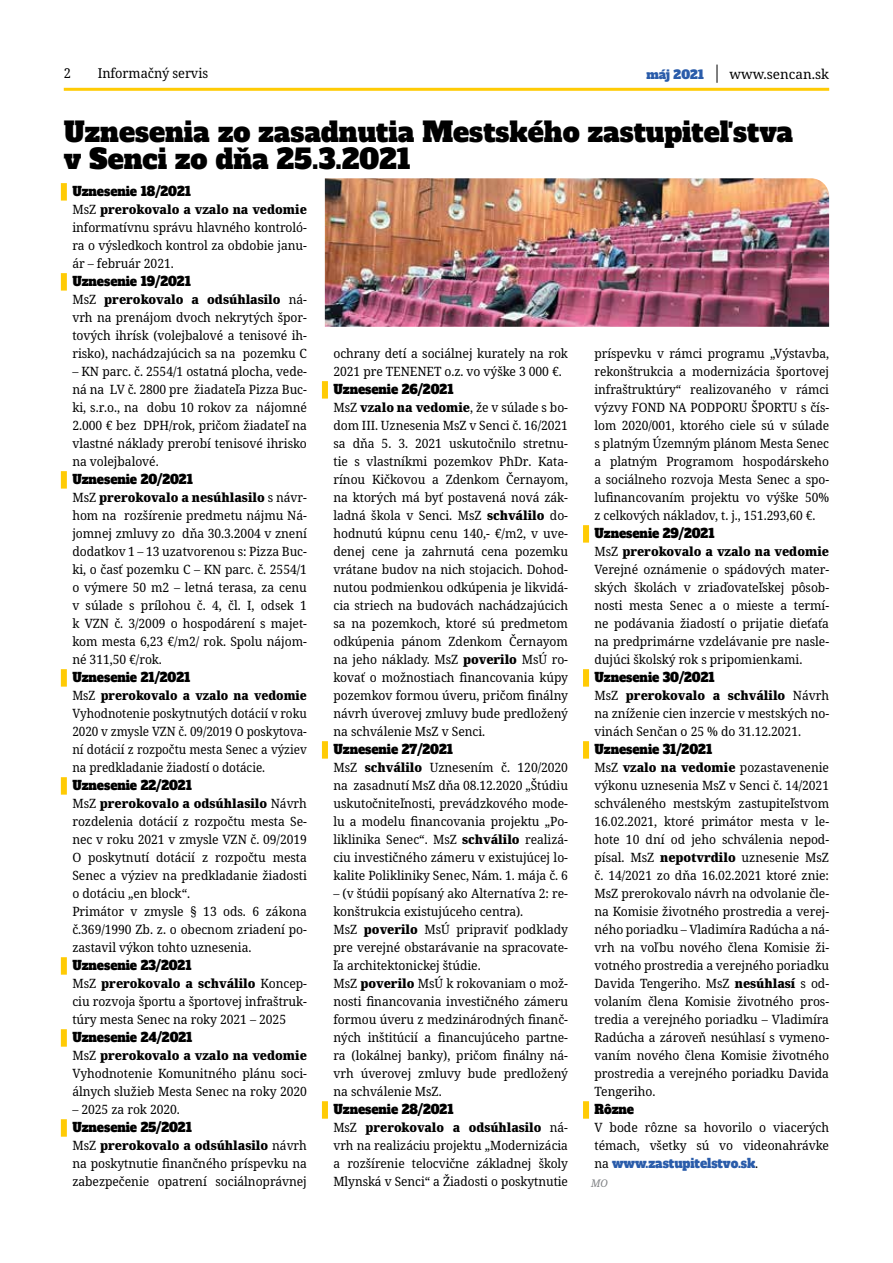
<style>
.page{position:relative;width:893px;height:1263px;background:#fff}
.page>*{position:absolute;margin:0;border:0;box-sizing:border-box;transform-origin:0 0}
.t1{font:27px/27px "Alfa Slab One";color:#000}
.t2{font:13.5px "Noto Serif";letter-spacing:-.005em;color:#000;scale:.95 1}
.t3{font:13.5px "Noto Serif";letter-spacing:-.005em;color:#000}
.t4{font:12.75px/18px "Noto Serif";letter-spacing:-.005em;color:#000;text-align:justify;scale:.95 1}
.t5{font:12.75px/18px "Noto Serif";letter-spacing:-.005em;color:#000;text-align:justify;scale:.94 1}
.t6{font:12.75px "Alfa Slab One";letter-spacing:-.005em;color:#000;scale:.95 1}
.t7{font:12.75px/18px "Noto Serif";letter-spacing:-.005em;color:#000;text-align:justify;scale:.92 1}
.t8{font:12.75px "Alfa Slab One";letter-spacing:-.005em;color:#2a5caa;scale:.95 1}
.t9{font:12px "Alfa Slab One";color:#2a5caa}
.t10{font:italic 10.5px "Noto Serif";color:#808285;scale:.95 1}
.s1{font-weight:900}
.s2{font-family:"Noto Serif";color:#000}
</style>
<div class="page">
<hr style="left:64px;top:88px;width:765px;height:3px;background:#ffcb05">
<svg style="left:717px;top:65px;width:1px;height:18px"></svg>
<div style="left:61px;top:183px;width:6px;height:18px;background:#ffcb05"></div>
<div style="left:61px;top:273px;width:6px;height:18px;background:#ffcb05"></div>
<div style="left:61px;top:471px;width:6px;height:18px;background:#ffcb05"></div>
<div style="left:61px;top:669px;width:6px;height:18px;background:#ffcb05"></div>
<div style="left:61px;top:777px;width:6px;height:18px;background:#ffcb05"></div>
<div style="left:61px;top:957px;width:6px;height:18px;background:#ffcb05"></div>
<div style="left:61px;top:1029px;width:6px;height:18px;background:#ffcb05"></div>
<div style="left:61px;top:1119px;width:6px;height:18px;background:#ffcb05"></div>
<div style="left:322px;top:381px;width:6px;height:18px;background:#ffcb05"></div>
<div style="left:322px;top:741px;width:6px;height:18px;background:#ffcb05"></div>
<div style="left:322px;top:1101px;width:6px;height:18px;background:#ffcb05"></div>
<div style="left:583px;top:525px;width:6px;height:18px;background:#ffcb05"></div>
<div style="left:583px;top:669px;width:6px;height:18px;background:#ffcb05"></div>
<div style="left:583px;top:741px;width:6px;height:18px;background:#ffcb05"></div>
<div style="left:583px;top:1101px;width:6px;height:18px;background:#ffcb05"></div>
<img style="left:325px;top:178px;width:504px;height:149px">
<p class="t2" style="left:64px;top:64px;width:9px">2</p>
<p class="t2" style="left:98px;top:64px;width:118px">Informačný servis</p>
<p class="t9" style="left:646px;top:64px;width:59px">máj 2021</p>
<p class="t3" style="left:729px;top:65px;width:101px">www.sencan.sk</p>
<h1 class="t1" style="left:64px;top:117px;width:731px">Uznesenia zo zasadnutia Mestského zastupiteľstva v Senci zo dňa 25.3.2021</h1>
<p class="t6" style="left:72px;top:181px;width:127px">Uznesenie 18/2021</p>
<p class="t4" style="left:72px;top:201px;width:248px">MsZ <span class="s1">prerokovalo a vzalo na vedomie </span>informatívnu správu hlavného kontroló&shy;ra o výsledkoch kontrol za obdobie janu&shy;ár – február 2021.</p>
<p class="t6" style="left:72px;top:271px;width:126px">Uznesenie 19/2021</p>
<p class="t4" style="left:72px;top:291px;width:248px">MsZ <span class="s1">prerokovalo a odsúhlasilo</span> ná&shy;vrh na prenájom dvoch nekrytých špor&shy;tových ihrísk (volejbalové a tenisové ih&shy;risko), nachádzajúcich sa na pozemku C</p>
<p class="t4" style="left:72px;top:363px;width:248px">– KN parc. č. 2554/1 ostatná plocha, vede&shy;ná na LV č. 2800 pre žiadateľa Pizza Buc&shy;ki, s.r.o., na dobu 10 rokov za nájomné 2.000 € bez DPH/rok, pričom žiadateľ na vlastné náklady prerobí tenisové ihrisko na volejbalové.</p>
<p class="t6" style="left:72px;top:469px;width:129px">Uznesenie 20/2021</p>
<p class="t4" style="left:72px;top:489px;width:248px">MsZ <span class="s1">prerokovalo a nesúhlasilo</span> s návr&shy;hom na rozšírenie predmetu nájmu Ná&shy;jomnej zmluvy zo dňa 30.3.2004 v znení dodatkov 1 – 13 uzatvorenou s: Pizza Buc&shy;ki, o časť pozemku C – KN parc. č. 2554/1 o výmere 50 m2 – letná terasa, za cenu v súlade s prílohou č. 4, čl. I, odsek 1 k VZN č. 3/2009 o hospodárení s majet&shy;kom mesta 6,23 €/m2/ rok. Spolu nájom&shy;né 311,50 €/rok.</p>
<p class="t6" style="left:72px;top:667px;width:126px">Uznesenie 21/2021</p>
<p class="t7" style="left:72px;top:687px;width:256px">MsZ <span class="s1">prerokovalo a vzalo na vedomie </span>Vyhodnotenie poskytnutých dotácií v roku 2020 v zmysle VZN č. 09/2019 O poskytova&shy;ní dotácií z rozpočtu mesta Senec a výziev na predkladanie žiadostí o dotácie.</p>
<p class="t6" style="left:72px;top:775px;width:127px">Uznesenie 22/2021</p>
<p class="t4" style="left:72px;top:795px;width:248px;text-align:left">MsZ <span class="s1">prerokovalo a odsúhlasilo</span> Návrh rozdelenia dotácií z rozpočtu mesta Se&shy;nec v roku 2021 v zmysle VZN č. 09/2019<br>O poskytnutí dotácií z rozpočtu mesta Senec a výziev na predkladanie žiadosti o dotáciu „en block“.<br>Primátor v zmysle § 13 ods. 6 zákona č.369/1990 Zb. z. o obecnom zriadení po&shy;zastavil výkon tohto uznesenia.</p>
<p class="t6" style="left:72px;top:955px;width:127px">Uznesenie 23/2021</p>
<p class="t4" style="left:72px;top:975px;width:248px">MsZ <span class="s1">prerokovalo a schválilo</span> Koncep&shy;ciu rozvoja športu a športovej infraštruk&shy;túry mesta Senec na roky 2021 – 2025</p>
<p class="t6" style="left:72px;top:1027px;width:128px">Uznesenie 24/2021</p>
<p class="t4" style="left:72px;top:1047px;width:248px">MsZ <span class="s1">prerokovalo a vzalo na vedomie </span>Vyhodnotenie Komunitného plánu soci&shy;álnych služieb Mesta Senec na roky 2020</p>
<p class="t4" style="left:72px;top:1101px;width:115px">– 2025 za rok 2020.</p>
<p class="t6" style="left:72px;top:1117px;width:128px">Uznesenie 25/2021</p>
<p class="t4" style="left:72px;top:1137px;width:248px">MsZ <span class="s1">prerokovalo a odsúhlasilo</span> návrh na poskytnutie finančného príspevku na zabezpečenie opatrení sociálnoprávnej</p>
<p class="t4" style="left:333px;top:345px;width:248px">ochrany detí a sociálnej kurately na rok<br>2021 pre TENENET o.z. vo výške 3 000 €.</p>
<p class="t6" style="left:333px;top:379px;width:128px">Uznesenie 26/2021</p>
<p class="t4" style="left:333px;top:399px;width:248px">MsZ <span class="s1">vzalo na vedomie</span>, že v súlade s bo&shy;dom III. Uznesenia MsZ v Senci č. 16/2021 sa dňa 5. 3. 2021 uskutočnilo stretnu&shy;tie s vlastníkmi pozemkov PhDr. Kata&shy;rínou Kičkovou a Zdenkom Černayom, na ktorých má byť postavená nová zák&shy;ladná škola v Senci. MsZ <span class="s1">schválilo</span> do&shy;hodnutú kúpnu cenu 140,- €/m2, v uve&shy;denej cene ja zahrnutá cena pozemku vrátane budov na nich stojacich. Dohod&shy;nutou podmienkou odkúpenia je likvidá&shy;cia striech na budovách nachádzajúcich sa na pozemkoch, ktoré sú predmetom odkúpenia pánom Zdenkom Černayom na jeho náklady. MsZ <span class="s1">poverilo</span> MsÚ ro&shy;kovať o možnostiach financovania kúpy pozemkov formou úveru, pričom finálny návrh úverovej zmluvy bude predložený na schválenie MsZ v Senci.</p>
<p class="t6" style="left:333px;top:739px;width:127px">Uznesenie 27/2021</p>
<p class="t4" style="left:333px;top:759px;width:248px">MsZ <span class="s1">schválilo</span> Uznesením č. 120/2020 na zasadnutí MsZ dňa 08.12.2020 „Štúdiu uskutočniteľnosti, prevádzkového mode&shy;lu a modelu financovania projektu „Po&shy;liklinika Senec“. MsZ <span class="s1">schválilo</span> realizá&shy;ciu investičného zámeru v existujúcej lo&shy;kalite Polikliniky Senec, Nám. 1. mája č. 6</p>
<p class="t4" style="left:333px;top:885px;width:248px;text-align:left">– (v štúdii popísaný ako Alternatíva 2: re&shy;konštrukcia existujúceho centra).<br>MsZ <span class="s1">poverilo</span> MsÚ pripraviť podklady pre verejné obstarávanie na spracovate&shy;ľa architektonickej štúdie.<br>MsZ <span class="s1">poverilo</span> MsÚ k rokovaniam o mož&shy;nosti financovania investičného zámeru formou úveru z medzinárodných finanč&shy;ných inštitúcií a financujúceho partne&shy;ra (lokálnej banky), pričom finálny ná&shy;vrh úverovej zmluvy bude predložený na schválenie MsZ.</p>
<p class="t6" style="left:333px;top:1099px;width:128px">Uznesenie 28/2021</p>
<p class="t5" style="left:333px;top:1119px;width:251px">MsZ <span class="s1">prerokovalo a odsúhlasilo</span> ná&shy;vrh na realizáciu projektu „Modernizácia a rozšírenie telocvične základnej školy Mlynská v Senci“ a Žiadosti o poskytnutie</p>
<p class="t5" style="left:594px;top:345px;width:251px">príspevku v rámci programu „Výstavba, rekonštrukcia a modernizácia športovej infraštruktúry“ realizovaného v rámci výzvy FOND NA PODPORU ŠPORTU s čís&shy;lom 2020/001, ktorého ciele sú v súlade s platným Územným plánom Mesta Senec a platným Programom hospodárskeho a sociálneho rozvoja Mesta Senec a spo&shy;lufinancovaním projektu vo výške 50% z celkových nákladov, t. j., 151.293,60 €.</p>
<p class="t6" style="left:594px;top:523px;width:128px">Uznesenie 29/2021</p>
<p class="t4" style="left:594px;top:543px;width:248px">MsZ <span class="s1">prerokovalo a vzalo na vedomie </span>Verejné oznámenie o spádových mater&shy;ských školách v zriaďovateľskej pôsob&shy;nosti mesta Senec a o mieste a termí&shy;ne podávania žiadostí o prijatie dieťaťa na predprimárne vzdelávanie pre nasle&shy;dujúci školský rok s pripomienkami.</p>
<p class="t6" style="left:594px;top:667px;width:128px">Uznesenie 30/2021</p>
<p class="t4" style="left:594px;top:687px;width:248px">MsZ <span class="s1">prerokovalo a schválilo</span> Návrh na zníženie cien inzercie v mestských no&shy;vinách Senčan o 25 % do 31.12.2021.</p>
<p class="t6" style="left:594px;top:739px;width:126px">Uznesenie 31/2021</p>
<p class="t4" style="left:594px;top:759px;width:248px">MsZ <span class="s1">vzalo na vedomie</span> pozastavenenie výkonu uznesenia MsZ v Senci č. 14/2021 schváleného mestským zastupiteľstvom 16.02.2021, ktoré primátor mesta v le&shy;hote 10 dní od jeho schválenia nepod&shy;písal. MsZ <span class="s1">nepotvrdilo</span> uznesenie MsZ č. 14/2021 zo dňa 16.02.2021 ktoré znie:<br>MsZ prerokovalo návrh na odvolanie čle&shy;na Komisie životného prostredia a verej&shy;ného poriadku – Vladimíra Radúcha a ná&shy;vrh na voľbu nového člena Komisie ži&shy;votného prostredia a verejného poriadku Davida Tengeriho. MsZ <span class="s1">nesúhlasí</span> s od&shy;volaním člena Komisie životného pros&shy;tredia a verejného poriadku – Vladimíra Radúcha a zároveň nesúhlasí s vymeno&shy;vaním nového člena Komisie životného prostredia a verejného poriadku Davida Tengeriho.</p>
<p class="t6" style="left:594px;top:1099px;width:43px">Rôzne</p>
<p class="t4" style="left:594px;top:1119px;width:248px">V bode rôzne sa hovorilo o viacerých témach, všetky sú vo videonahrávke</p>
<p class="t8" style="left:594px;top:1153px;width:174px"><span class="s2">na</span> www.zastupitelstvo.sk<span class="s2">.</span></p>
<p class="t10" style="left:591px;top:1176px;width:19px">MO</p>
</div>
